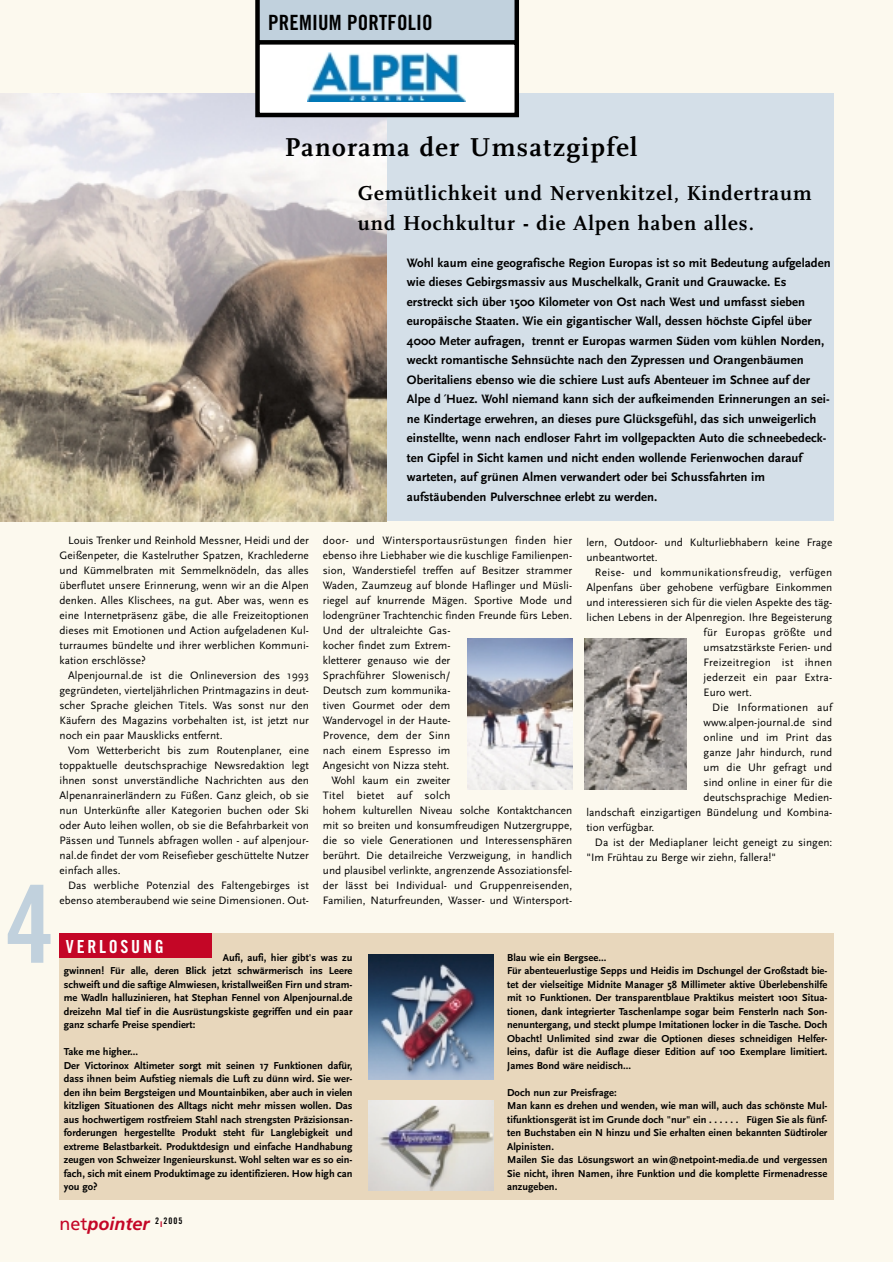
<style>
.page{position:relative;width:893px;height:1262px;background:#fff}
.page>*{position:absolute;margin:0;border:0;box-sizing:border-box;transform-origin:0 0}
.t1{font:108px "Trade Gothic Bold Cond Twenty";color:#c1d1dd}
.t2{font:700 27px "Scala";letter-spacing:.05em;color:#000}
.t3{font:700 21px/30px "Scala";letter-spacing:.05em;color:#000}
.t4{font:21px "Trade Gothic Bold Cond Twenty";letter-spacing:.01em;color:#000}
.t5{font:italic 700 18px "Frutiger";color:#c40626}
.t6{font:18px "Trade Gothic Bold Cond Twenty";letter-spacing:.15em;color:#fff}
.t7{font:700 12.75px/19.5px "Scala Sans";letter-spacing:.005em;color:#000}
.t8{font:11.25px/15px "Scala Sans";letter-spacing:.005em;color:#000;text-align:justify}
.t9{font:11.25px "Scala Sans";letter-spacing:.025em;color:#000}
.t10{font:700 10.5px/13.5px "Scala Sans";letter-spacing:.005em;color:#000}
.s1{font-weight:400;font-style:normal}
</style>
<div class="page">
<div style="left:0;top:0;width:892px;height:1262px;background:#fcf9ee"></div>
<div style="left:60px;top:94px;width:773px;height:427px;background:#d4dfe8"></div>
<img style="left:0;top:94px;width:386px;height:427px">
<svg style="left:253px;top:0;width:269px;height:119px;background:#bfc6cb"></svg>
<div style="left:306px;top:53px;width:159px;height:51px;background:#fff"></div>
<img style="left:307px;top:53px;width:158px;height:49px">
<div style="left:60px;top:933px;width:773px;height:266px;background:#e8d7bc"></div>
<div style="left:60px;top:933px;width:152px;height:25px;background:#c40626"></div>
<img style="left:467px;top:638px;width:105px;height:151px">
<img style="left:585px;top:638px;width:101px;height:151px">
<img style="left:368px;top:954px;width:125px;height:125px">
<img style="left:369px;top:1100px;width:124px;height:90px">
<h3 class="t4" style="left:268px;top:15px;width:166px">PREMIUM PORTFOLIO</h3>
<h1 class="t1" style="left:6px;top:884px;width:49px">4</h1>
<h2 class="t2" style="left:285px;top:135px;width:354px">Panorama der Umsatzgipfel</h2>
<h3 class="t3" style="left:358px;top:180px;width:455px">Gemütlichkeit und Nervenkitzel, Kindertraum und Hochkultur - die Alpen haben alles.</h3>
<p class="t8" style="left:60px;top:534px;width:251px;text-indent:9px">Louis Trenker und Reinhold Messner, Heidi und der Geißenpeter, die Kastelruther Spatzen, Krachlederne und Kümmelbraten mit Semmelknödeln, das alles überflutet unsere Erinnerung, wenn wir an die Alpen denken. Alles Klischees, na gut. Aber was, wenn es eine Internetpräsenz gäbe, die alle Freizeitoptionen dieses mit Emotionen und Action aufgeladenen Kul&shy;turraumes bündelte und ihrer werblichen Kommuni&shy;kation erschlösse?</p>
<p class="t8" style="left:60px;top:669px;width:251px;text-indent:9px">Alpenjournal.de ist die Onlineversion des 1993 gegründeten, vierteljährlichen Printmagazins in deut&shy;scher Sprache gleichen Titels. Was sonst nur den Käufern des Magazins vorbehalten ist, ist jetzt nur noch ein paar Mausklicks entfernt.</p>
<p class="t8" style="left:60px;top:744px;width:251px;text-indent:9px">Vom Wetterbericht bis zum Routenplaner, eine toppaktuelle deutschsprachige Newsredaktion legt ihnen sonst unverständliche Nachrichten aus den Alpenanrainerländern zu Füßen. Ganz gleich, ob sie nun Unterkünfte aller Kategorien buchen oder Ski oder Auto leihen wollen, ob sie die Befahrbarkeit von Pässen und Tunnels abfragen wollen - auf alpenjour&shy;nal.de findet der vom Reisefieber geschüttelte Nutzer einfach alles.</p>
<p class="t8" style="left:60px;top:879px;width:251px;text-align:right">Das werbliche Potenzial des Faltengebirges ist ebenso atemberaubend wie seine Dimensionen. Out-</p>
<p class="t7" style="left:407px;top:254px;width:425px">Wohl kaum eine geografische Region Europas ist so mit Bedeutung aufgeladen wie dieses Gebirgsmassiv aus Muschelkalk, Granit und Grauwacke. Es erstreckt sich über 1500 Kilometer von Ost nach West und umfasst sieben europäische Staaten. Wie ein gigantischer Wall, dessen höchste Gipfel über 4000 Meter aufragen, trennt er Europas warmen Süden vom kühlen Norden, weckt romantische Sehnsüchte nach den Zypressen und Orangenbäumen Oberitaliens ebenso wie die schiere Lust aufs Abenteuer im Schnee auf der Alpe d´Huez. Wohl niemand kann sich der aufkeimenden Erinnerungen an sei&shy;ne Kindertage erwehren, an dieses pure Glücksgefühl, das sich unweigerlich einstellte, wenn nach endloser Fahrt im vollgepackten Auto die schneebedeck&shy;ten Gipfel in Sicht kamen und nicht enden wollende Ferienwochen darauf warteten, auf grünen Almen verwandert oder bei Schussfahrten im aufstäubenden Pulverschnee erlebt zu werden.</p>
<p class="t9" style="left:323px;top:535px;width:251px">door- und Wintersportausrüstungen finden hier</p>
<p class="t8" style="left:323px;top:549px;width:251px">ebenso ihre Liebhaber wie die kuschlige Familienpen-</p>
<p class="t8" style="left:323px;top:564px;width:251px">sion, Wanderstiefel treffen auf Besitzer strammer</p>
<p class="t8" style="left:323px;top:579px;width:251px">Waden, Zaumzeug auf blonde Haflinger und Müsli-</p>
<p class="t8" style="left:323px;top:594px;width:251px">riegel auf knurrende Mägen. Sportive Mode und</p>
<p class="t8" style="left:323px;top:609px;width:251px">lodengrüner Trachtenchic finden Freunde fürs Leben.</p>
<p class="t8" style="left:323px;top:624px;width:129px">Und der ultraleichte Gas-</p>
<p class="t8" style="left:323px;top:639px;width:129px">kocher findet zum Extrem-</p>
<p class="t8" style="left:323px;top:654px;width:129px">kletterer genauso wie der</p>
<p class="t8" style="left:323px;top:669px;width:129px">Sprachführer Slowenisch/</p>
<p class="t8" style="left:323px;top:684px;width:129px">Deutsch zum kommunika-</p>
<p class="t8" style="left:323px;top:699px;width:129px">tiven Gourmet oder dem</p>
<p class="t8" style="left:323px;top:714px;width:129px">Wandervogel in der Haute-</p>
<p class="t8" style="left:323px;top:729px;width:129px">Provence, dem der Sinn</p>
<p class="t8" style="left:323px;top:744px;width:129px">nach einem Espresso im</p>
<p class="t8" style="left:323px;top:759px;width:128px">Angesicht von Nizza steht.</p>
<p class="t8" style="left:331px;top:774px;width:120px">Wohl kaum ein zweiter</p>
<p class="t9" style="left:323px;top:790px;width:129px">Titel bietet auf solch</p>
<p class="t8" style="left:323px;top:804px;width:251px">hohem kulturellen Niveau solche Kontaktchancen</p>
<p class="t8" style="left:323px;top:819px;width:251px">mit so breiten und konsumfreudigen Nutzergruppe,</p>
<p class="t8" style="left:323px;top:834px;width:251px">die so viele Generationen und Interessensphären</p>
<p class="t8" style="left:323px;top:849px;width:251px">berührt. Die detailreiche Verzweigung, in handlich</p>
<p class="t8" style="left:323px;top:864px;width:251px">und plausibel verlinkte, angrenzende Assoziationsfel-</p>
<p class="t8" style="left:323px;top:879px;width:251px">der lässt bei Individual- und Gruppenreisenden,</p>
<p class="t8" style="left:323px;top:894px;width:251px">Familien, Naturfreunden, Wasser- und Wintersport-</p>
<p class="t8" style="left:586px;top:536px;width:247px">lern, Outdoor- und Kulturliebhabern keine Frage unbeantwortet.</p>
<p class="t9" style="left:595px;top:567px;width:239px">Reise- und kommunikationsfreudig, verfügen</p>
<p class="t8" style="left:586px;top:581px;width:247px">Alpenfans über gehobene verfügbare Einkommen</p>
<p class="t8" style="left:586px;top:596px;width:247px">und interessieren sich für die vielen Aspekte des täg-</p>
<p class="t8" style="left:586px;top:611px;width:247px">lichen Lebens in der Alpenregion. Ihre Begeisterung</p>
<p class="t9" style="left:703px;top:627px;width:130px">für Europas größte und</p>
<p class="t8" style="left:703px;top:641px;width:130px">umsatzstärkste Ferien- und</p>
<p class="t9" style="left:703px;top:657px;width:130px">Freizeitregion ist ihnen</p>
<p class="t9" style="left:703px;top:672px;width:130px">jederzeit ein paar Extra-</p>
<p class="t8" style="left:703px;top:686px;width:50px">Euro wert.</p>
<p class="t9" style="left:712px;top:702px;width:122px">Die Informationen auf</p>
<p class="t8" style="left:703px;top:716px;width:130px">www.alpen-journal.de sind</p>
<p class="t8" style="left:703px;top:731px;width:130px">online und im Print das</p>
<p class="t8" style="left:703px;top:746px;width:130px">ganze Jahr hindurch, rund</p>
<p class="t8" style="left:703px;top:761px;width:130px">um die Uhr gefragt und</p>
<p class="t8" style="left:703px;top:776px;width:130px">sind online in einer für die</p>
<p class="t8" style="left:703px;top:791px;width:130px">deutschsprachige Medien-</p>
<p class="t8" style="left:586px;top:806px;width:247px">landschaft einzigartigen Bündelung und Kombina-</p>
<p class="t8" style="left:586px;top:821px;width:69px">tion verfügbar.</p>
<p class="t8" style="left:595px;top:836px;width:239px">Da ist der Mediaplaner leicht geneigt zu singen:</p>
<p class="t8" style="left:586px;top:851px;width:191px">"Im Frühtau zu Berge wir ziehn, fallera!"</p>
<h3 class="t6" style="left:66px;top:939px;width:99px">VERLOSUNG</h3>
<p class="t10" style="left:64px;top:951px;width:290px;text-align:justify;text-indent:159px">Aufi, aufi, hier gibt's was zu gwinnen! Für alle, deren Blick jetzt schwärmerisch ins Leere schweift und die saftige Almwiesen, kristallweißen Firn und stram&shy;me Wadln halluzinieren, hat Stephan Fennel von Alpenjournal.de dreizehn Mal tief in die Ausrüstungskiste gegriffen und ein paar ganz scharfe Preise spendiert:</p>
<p class="t10" style="left:64px;top:1046px;width:290px">Take me higher...<br>Der Victorinox Altimeter sorgt mit seinen 17 Funktionen dafür, dass ihnen beim Aufstieg niemals die Luft zu dünn wird. Sie wer&shy;den ihn beim Bergsteigen und Mountainbiken, aber auch in vielen kitzligen Situationen des Alltags nicht mehr missen wollen. Das aus hochwertigem rostfreiem Stahl nach strengsten Präzisionsan&shy;forderungen hergestellte Produkt steht für Langlebigkeit und extreme Belastbarkeit. Produktdesign und einfache Handhabung zeugen von Schweizer Ingenieurskunst. Wohl selten war es so ein&shy;fach, sich mit einem Produktimage zu identifizieren. How high can you go?</p>
<p class="t10" style="left:507px;top:951px;width:322px">Blau wie ein Bergsee...<br>Für abenteuerlustige Sepps und Heidis im Dschungel der Großstadt bie&shy;tet der vielseitige Midnite Manager 58 Millimeter aktive Überlebenshilfe mit 10 Funktionen. Der transparentblaue Praktikus meistert 1001 Situa&shy;tionen, dank integrierter Taschenlampe sogar beim Fensterln nach Son&shy;nenuntergang, und steckt plumpe Imitationen locker in die Tasche. Doch Obacht! Unlimited sind zwar die Optionen dieses schneidigen Helfer&shy;leins, dafür ist die Auflage dieser Edition auf 100 Exemplare limitiert.<br>James Bond wäre neidisch...</p>
<p class="t10" style="left:507px;top:1086px;width:322px">Doch nun zur Preisfrage:<br>Man kann es drehen und wenden, wie man will, auch das schönste Mul&shy;tifunktionsgerät ist im Grunde doch "nur" ein . . . . . . Fügen Sie als fünf&shy;ten Buchstaben ein N hinzu und Sie erhalten einen bekannten Südtiroler Alpinisten.<br>Mailen Sie das Lösungswort an win@netpoint-media.de und vergessen Sie nicht, ihren Namen, ihre Funktion und die komplette Firmenadresse anzugeben.</p>
<h3 class="t5" style="left:60px;top:1216px;width:124px"><span class="s1">net</span>pointer <sup>2</sup><sup>ı</sup> <sup>2005</sup></h3>
</div>
